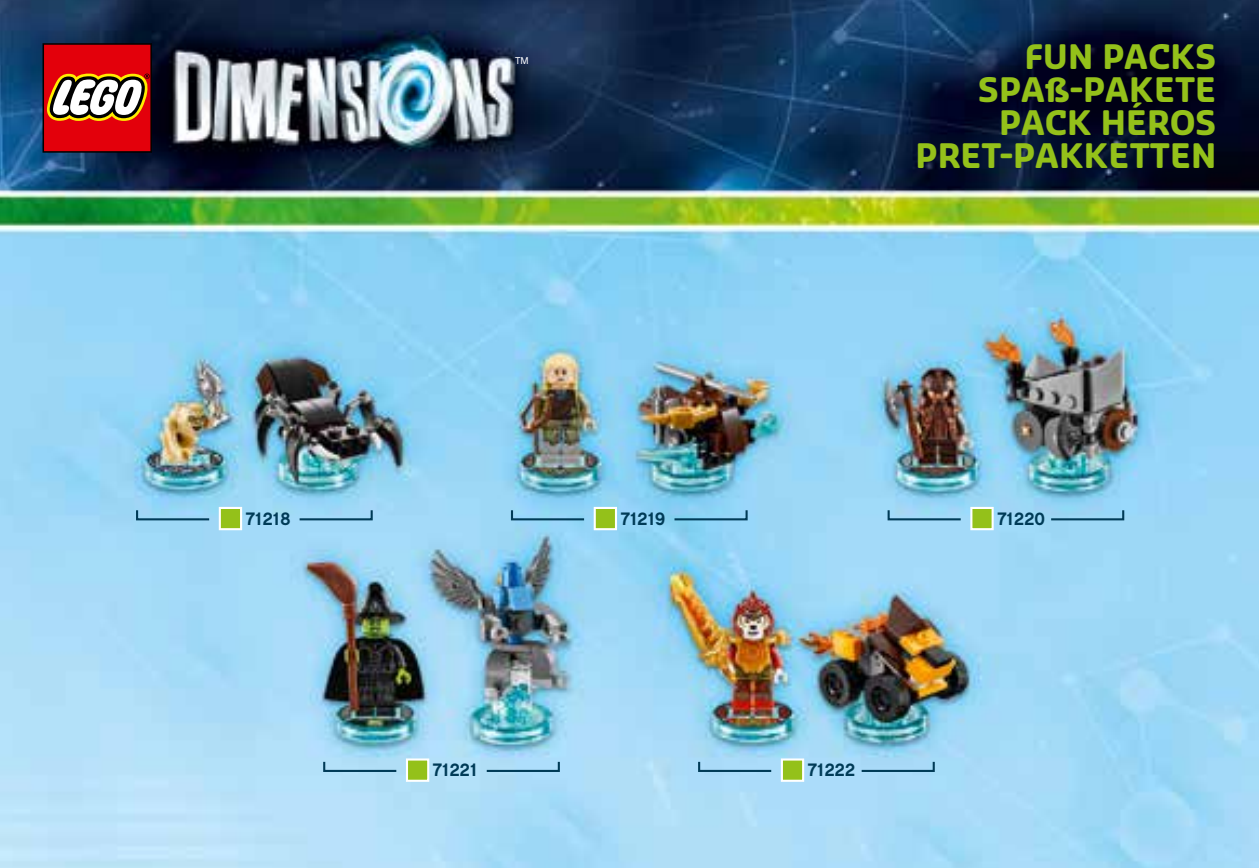
<style>
.page{position:relative;width:1259px;height:868px;background:#fff}
.page>*{position:absolute;margin:0;border:0;box-sizing:border-box;transform-origin:0 0}
.t1{font:700 33px/33px "Sansa Soft Std";color:#94c11a;text-align:right}
.t2{font:700 18px "LEGO Chalet 60";color:#003b57}
.t3{font:9.9px "LEGO Chalet 60";color:#fff}
</style>
<div class="page">
<img style="left:0;top:0;width:1259px;height:867px">
<svg style="left:43px;top:43px;width:109px;height:110px"></svg>
<svg style="left:297px;top:508px;width:77px;height:13px"></svg>
<svg style="left:135px;top:508px;width:76px;height:13px"></svg>
<svg style="left:218px;top:506px;width:25px;height:25px"></svg>
<svg style="left:484px;top:759px;width:77px;height:14px"></svg>
<svg style="left:322px;top:759px;width:76px;height:14px"></svg>
<svg style="left:405px;top:757px;width:25px;height:25px"></svg>
<svg style="left:672px;top:508px;width:76px;height:13px"></svg>
<svg style="left:510px;top:508px;width:76px;height:13px"></svg>
<svg style="left:592px;top:506px;width:26px;height:25px"></svg>
<svg style="left:859px;top:759px;width:77px;height:14px"></svg>
<svg style="left:697px;top:759px;width:76px;height:14px"></svg>
<svg style="left:780px;top:757px;width:25px;height:25px"></svg>
<svg style="left:1049px;top:508px;width:76px;height:13px"></svg>
<svg style="left:886px;top:508px;width:77px;height:13px"></svg>
<svg style="left:969px;top:506px;width:25px;height:25px"></svg>
<p class="t2" style="left:246px;top:507px;width:46px">71218</p>
<p class="t3" style="left:515px;top:54px;width:15px">TM</p>
<p class="t2" style="left:433px;top:758px;width:46px">71221</p>
<p class="t2" style="left:621px;top:507px;width:46px">71219</p>
<p class="t1" style="left:915px;top:39px;width:302px">FUN PACKS<br>SPAß-PAKETE<br>PACK HÉROS<br>PRET-PAKKETTEN</p>
<p class="t2" style="left:808px;top:758px;width:49px">71222</p>
<p class="t2" style="left:997px;top:507px;width:49px">71220</p>
</div>
